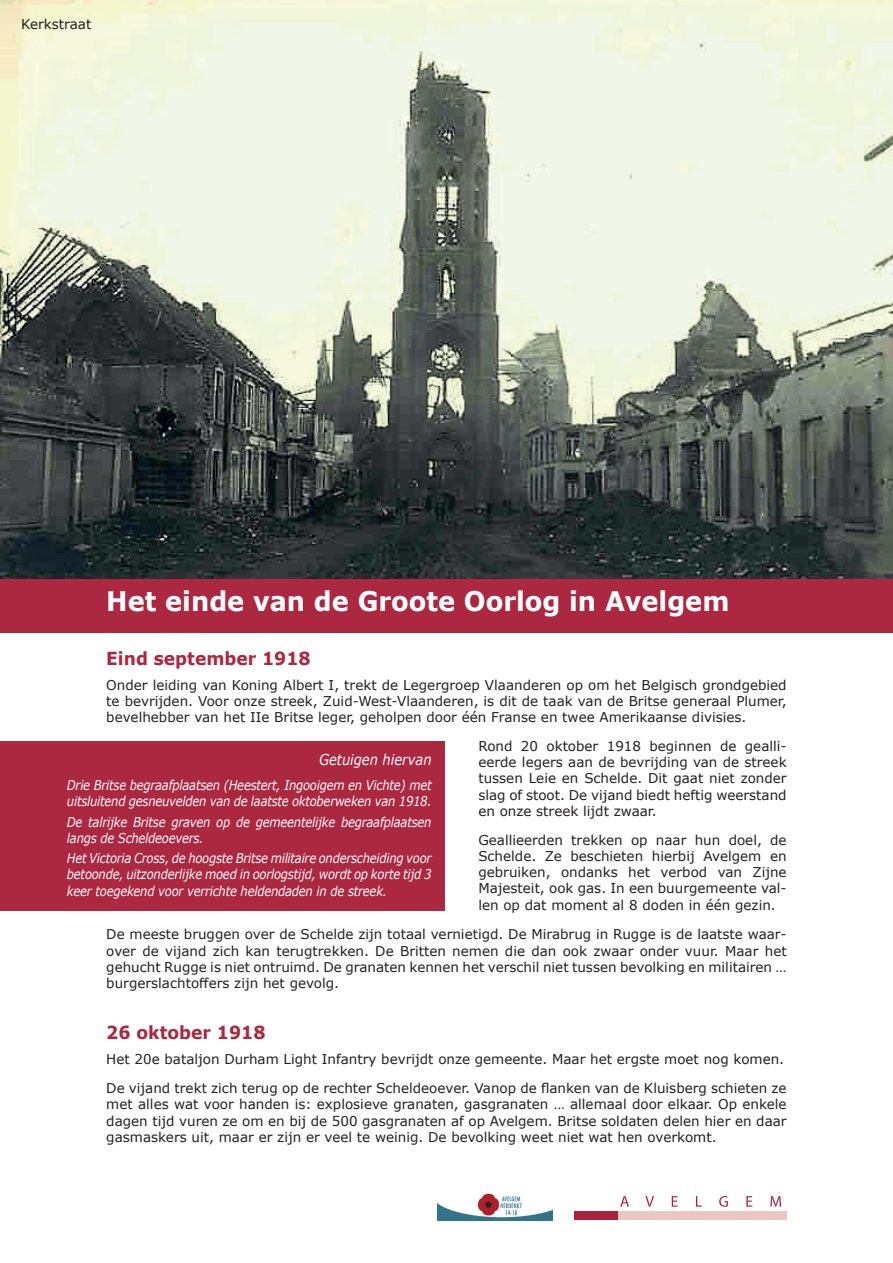
<style>
.page{position:relative;width:893px;height:1263px;background:#fff}
.page>*{position:absolute;margin:0;border:0;box-sizing:border-box;transform-origin:0 0}
.t1{font:700 27px "Verdana";color:#fff;scale:.95 1}
.t2{font:700 18px "Verdana";color:#ac2740;scale:.95 1}
.t3{font:italic 15px "Verdana";color:#fff;scale:.87 1}
.t4{font:13.5px/16.2px "Verdana";color:#231f20;text-align:justify}
.t5{font:italic 13.5px/16.2px "Verdana";letter-spacing:-.02em;color:#fff;scale:.86 1}
</style>
<div class="page">
<div style="left:0;top:579px;width:893px;height:53px;background:#ac2740"></div>
<img style="left:0;top:0;width:893px;height:579px">
<div style="left:0;top:741px;width:444px;height:169px;background:#ac2740"></div>
<div style="left:574px;top:1211px;width:44px;height:9px;background:#a9233d"></div>
<div style="left:618px;top:1211px;width:169px;height:9px;background:#eac7c3"></div>
<svg style="left:620px;top:1196px;width:9px;height:10px"></svg>
<svg style="left:645px;top:1196px;width:9px;height:10px"></svg>
<svg style="left:672px;top:1196px;width:6px;height:10px"></svg>
<svg style="left:696px;top:1196px;width:6px;height:10px"></svg>
<svg style="left:719px;top:1196px;width:9px;height:11px"></svg>
<svg style="left:746px;top:1196px;width:6px;height:10px"></svg>
<svg style="left:770px;top:1196px;width:11px;height:10px"></svg>
<img style="left:438px;top:1193px;width:115px;height:27px">
<p class="t4" style="left:21px;top:16px;width:72px">Kerkstraat</p>
<h1 class="t1" style="left:106px;top:582px;width:657px">Het einde van de Groote Oorlog in Avelgem</h1>
<h2 class="t2" style="left:106px;top:646px;width:217px">Eind september 1918</h2>
<p class="t4" style="left:106px;top:676px;width:682px">Onder leiding van Koning Albert I, trekt de Legergroep Vlaanderen op om het Belgisch grondgebied te bevrijden. Voor onze streek, Zuid-West-Vlaanderen, is dit de taak van de Britse generaal Plumer, bevelhebber van het IIe Britse leger, geholpen door één Franse en twee Amerikaanse divisies.</p>
<p class="t3" style="left:319px;top:749px;width:131px">Getuigen hiervan</p>
<p class="t5" style="left:67px;top:777px;width:426px">Drie Britse begraafplaatsen (Heestert, Ingooigem en Vichte) met uitsluitend gesneuvelden van de laatste oktoberweken van 1918.</p>
<p class="t5" style="left:67px;top:813px;width:426px">De talrijke Britse graven op de gemeentelijke begraafplaatsen langs de Scheldeoevers.</p>
<p class="t5" style="left:67px;top:850px;width:426px;text-align:justify">Het Victoria Cross, de hoogste Britse militaire onderscheiding voor betoonde, uitzonderlijke moed in oorlogstijd, wordt op korte tijd 3 keer toegekend voor verrichte heldendaden in de streek.</p>
<p class="t4" style="left:478px;top:738px;width:310px">Rond 20 oktober 1918 beginnen de gealli&shy;eerde legers aan de bevrijding van de streek tussen Leie en Schelde. Dit gaat niet zonder slag of stoot. De vijand biedt heftig weerstand en onze streek lijdt zwaar.</p>
<p class="t4" style="left:478px;top:831px;width:310px">Geallieerden trekken op naar hun doel, de Schelde. Ze beschieten hierbij Avelgem en gebruiken, ondanks het verbod van Zijne Majesteit, ook gas. In een buurgemeente val&shy;len op dat moment al 8 doden in één gezin.</p>
<p class="t4" style="left:106px;top:926px;width:682px">De meeste bruggen over de Schelde zijn totaal vernietigd. De Mirabrug in Rugge is de laatste waar&shy;over de vijand zich kan terugtrekken. De Britten nemen die dan ook zwaar onder vuur. Maar het gehucht Rugge is niet ontruimd. De granaten kennen het verschil niet tussen bevolking en militairen … burgerslachtoffers zijn het gevolg.</p>
<h2 class="t2" style="left:106px;top:1020px;width:169px">26 oktober 1918</h2>
<p class="t4" style="left:106px;top:1045px;width:682px;line-height:29px">Het 20e bataljon Durham Light Infantry bevrijdt onze gemeente. Maar het ergste moet nog komen.<br>De vijand trekt zich terug op de rechter Scheldeoever. Vanop de flanken van de Kluisberg schieten ze</p>
<p class="t4" style="left:106px;top:1096px;width:682px">met alles wat voor handen is: explosieve granaten, gasgranaten … allemaal door elkaar. Op enkele dagen tijd vuren ze om en bij de 500 gasgranaten af op Avelgem. Britse soldaten delen hier en daar gasmaskers uit, maar er zijn er veel te weinig. De bevolking weet niet wat hen overkomt.</p>
</div>
